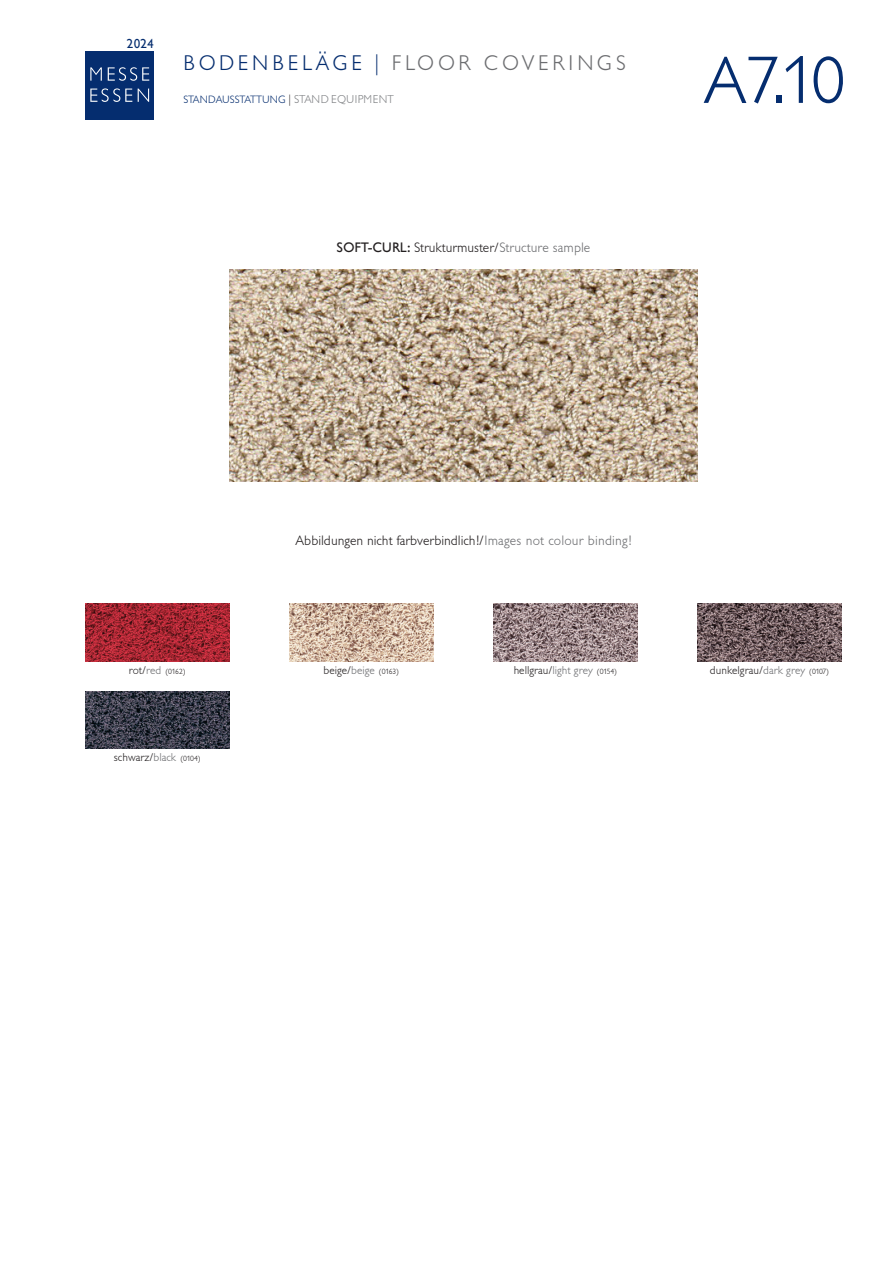
<style>
.page{position:relative;width:893px;height:1263px;background:#fff}
.page>*{position:absolute;margin:0;border:0;box-sizing:border-box;transform-origin:0 0}
.t1{font:300 66px "Gill Sans BQ";color:#052d6f}
.t2{font:300 21px "Gill Sans BQ";letter-spacing:.18em;color:#6c6d70}
.t3{font:300 13.5px "Gill Sans BQ";color:#231f20}
.t4{font:12.75px "Gill Sans BQ";color:#052d6f}
.t5{font:300 11.25px "Gill Sans BQ";color:#231f20}
.t6{font:300 10.5px "Gill Sans BQ";color:#052d6f}
.t7{font:300 7.5px "Gill Sans BQ";color:#231f20}
.s1{color:#052d6f}
.s2{font-size:11.25px;color:#231f20}
.s3{font-size:11.25px;color:#808285}
.s4{font-weight:400}
.s5{color:#6c6d70}
.s6{font-size:11.25px}
.s7{font-size:11.25px;color:#6c6d70}
.s8{font-size:7.5px}
</style>
<div class="page">
<div style="left:86px;top:51px;width:68px;height:68px;background:#052d6f"></div>
<svg style="left:90px;top:67px;width:59px;height:14px"></svg>
<svg style="left:90px;top:88px;width:59px;height:14px"></svg>
<img style="left:230px;top:269px;width:467px;height:213px">
<img style="left:289px;top:604px;width:145px;height:57px">
<img style="left:85px;top:604px;width:145px;height:57px">
<img style="left:493px;top:604px;width:145px;height:57px">
<img style="left:697px;top:604px;width:145px;height:57px">
<img style="left:85px;top:691px;width:145px;height:57px">
<p class="t4" style="left:127px;top:37px;width:28px">2024</p>
<h2 class="t2" style="left:184px;top:51px;width:444px"><span class="s1">BODENBELÄGE |</span> FLOOR COVERINGS</h2>
<p class="t6" style="left:184px;top:94px;width:212px">STANDAUSSTATTUNG <span class="s2">|</span> <span class="s3">STAND EQUIPMENT</span></p>
<p class="t3" style="left:337px;top:240px;width:255px"><span class="s4">SOFT-CURL:</span> Strukturmuster/<span class="s5">Structure sample</span></p>
<h1 class="t1" style="left:704px;top:44px;width:142px">A7.10</h1>
<p class="t3" style="left:296px;top:533px;width:337px">Abbildungen nicht farbverbindlich!/<span class="s5">Images not colour binding!</span></p>
<p class="t7" style="left:129px;top:667px;width:59px"><span class="s6">rot/</span><span class="s7">red</span> (0162)</p>
<p class="t5" style="left:324px;top:663px;width:77px">beige/<span class="s5">beige</span> <span class="s8">(0163)</span></p>
<p class="t5" style="left:514px;top:663px;width:105px">hellgrau/<span class="s5">light grey</span> <span class="s8">(0154)</span></p>
<p class="t5" style="left:710px;top:663px;width:121px">dunkelgrau/<span class="s5">dark grey</span> <span class="s8">(0107)</span></p>
<p class="t5" style="left:114px;top:751px;width:89px">schwarz/<span class="s5">black</span> <span class="s8">(0104)</span></p>
</div>
